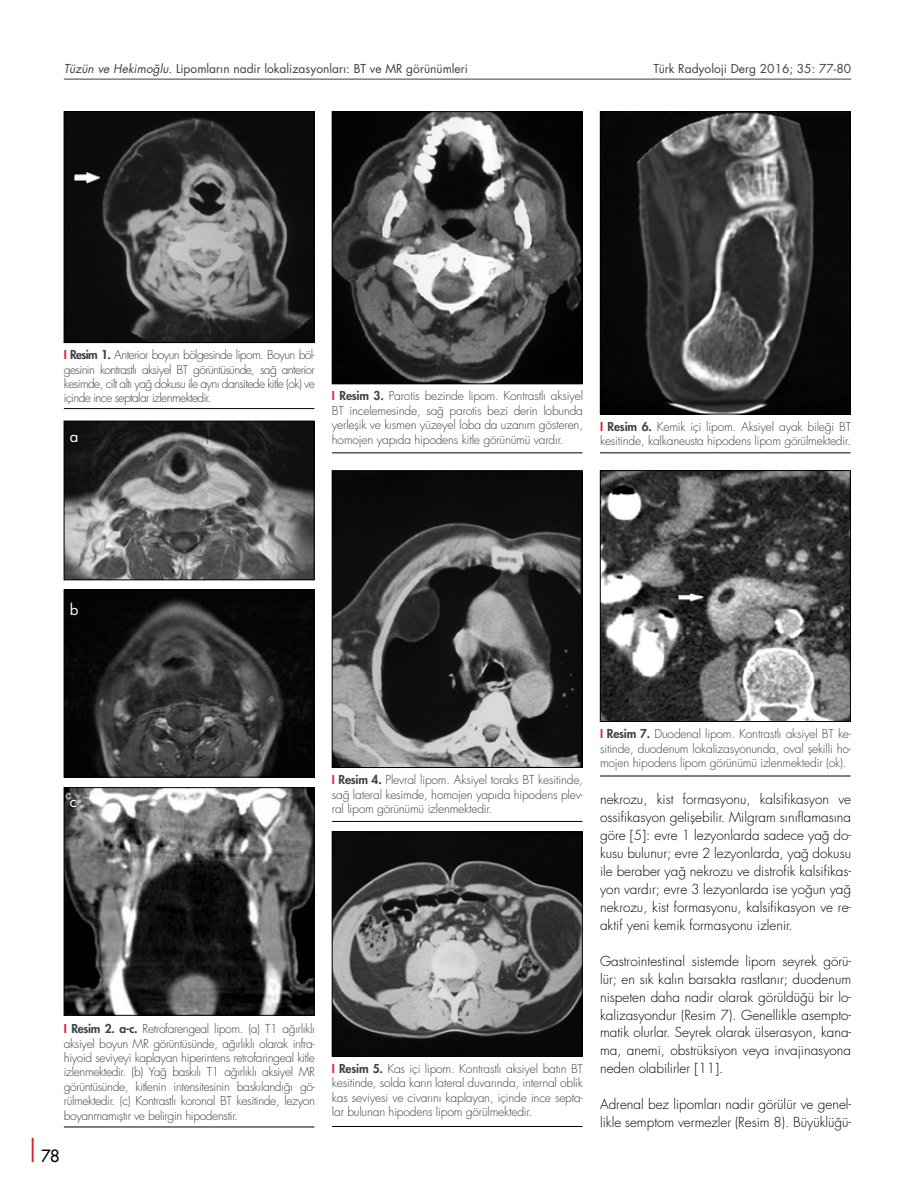
<style>
.page{position:relative;width:915px;height:1191px;background:#fff}
.page>*{position:absolute;margin:0;border:0;box-sizing:border-box;transform-origin:0 0}
.t1{font:500 16.5px "Futura Std";color:#000}
.t2{font:15px "Futura Std";color:#fff}
.t3{font:300 13.5px/18px "Futura Std";color:#000;text-align:justify}
.t4{font:300 12px/14.4px "Futura Std";letter-spacing:-.015em;color:#414042;text-align:justify}
.t5{font:12px "Futura Std";color:#414042}
.s1{font-style:italic}
.s2{font-weight:800;color:#e41e2f}
.s3{font-weight:800}
</style>
<div class="page">
<hr style="left:32px;top:1137px;width:2px;height:25px;background:#e41e2f">
<hr style="left:64px;top:79px;width:786px;height:1px;background:#414042">
<img style="left:66px;top:113px;width:246px;height:228px">
<div style="left:64px;top:111px;width:250px;height:232px;border:1px solid #000"></div>
<hr style="left:64px;top:408px;width:250px;height:1px;background:#000">
<img style="left:334px;top:113px;width:246px;height:269px">
<div style="left:332px;top:111px;width:250px;height:273px;border:1px solid #000"></div>
<hr style="left:332px;top:452px;width:250px;height:1px;background:#000">
<img style="left:602px;top:113px;width:246px;height:299px">
<div style="left:600px;top:111px;width:250px;height:303px;border:1px solid #000"></div>
<hr style="left:600px;top:452px;width:250px;height:1px;background:#000">
<img style="left:602px;top:472px;width:246px;height:247px">
<div style="left:600px;top:470px;width:250px;height:251px;border:1px solid #000"></div>
<hr style="left:600px;top:775px;width:250px;height:1px;background:#000">
<img style="left:334px;top:472px;width:246px;height:293px">
<div style="left:332px;top:470px;width:250px;height:297px;border:1px solid #000"></div>
<hr style="left:332px;top:821px;width:250px;height:1px;background:#000">
<img style="left:334px;top:833px;width:246px;height:221px">
<div style="left:332px;top:831px;width:250px;height:225px;border:1px solid #000"></div>
<hr style="left:332px;top:1126px;width:250px;height:1px;background:#000">
<hr style="left:64px;top:1126px;width:250px;height:1px;background:#000">
<img style="left:66px;top:789px;width:246px;height:224px">
<div style="left:64px;top:787px;width:250px;height:228px;border:1px solid #000"></div>
<img style="left:66px;top:591px;width:246px;height:184px">
<div style="left:64px;top:589px;width:250px;height:188px;border:1px solid #000"></div>
<img style="left:66px;top:423px;width:246px;height:155px">
<div style="left:64px;top:421px;width:250px;height:159px;border:1px solid #000"></div>
<p class="t5" style="left:64px;top:60px;width:405px"><span class="s1">Tüzün ve Hekimoğlu.</span> Lipomların nadir lokalizasyonları: BT ve MR görünümleri</p>
<p class="t5" style="left:653px;top:60px;width:199px">Türk Radyoloji Derg 2016; 35: 77-80</p>
<p class="t4" style="left:64px;top:348px;width:252px"><span class="s2">I</span> <span class="s3">Resim 1.</span> Anterior boyun bölgesinde lipom. Boyun böl&shy;gesinin kontrastlı aksiyel BT görüntüsünde, sağ anterior kesimde, cilt altı yağ dokusu ile aynı dansitede kitle (ok) ve içinde ince septalar izlenmektedir.</p>
<p class="t2" style="left:70px;top:427px;width:10px">a</p>
<p class="t4" style="left:332px;top:389px;width:252px"><span class="s2">I</span> <span class="s3">Resim 3.</span> Parotis bezinde lipom. Kontrastlı aksiyel BT incelemesinde, sağ parotis bezi derin lobunda yerleşik ve kısmen yüzeyel loba da uzanım gösteren, homojen yapıda hipodens kitle görünümü vardır.</p>
<p class="t4" style="left:600px;top:419px;width:252px"><span class="s2">I</span> <span class="s3">Resim 6.</span> Kemik içi lipom. Aksiyel ayak bileği BT kesitinde, kalkaneusta hipodens lipom görülmektedir.</p>
<p class="t2" style="left:70px;top:600px;width:10px">b</p>
<p class="t2" style="left:70px;top:791px;width:9px">c</p>
<p class="t4" style="left:64px;top:1022px;width:252px"><span class="s2">I</span> <span class="s3">Resim 2. a-c.</span> Retrofarengeal lipom. (a) T1 ağırlıklı aksiyel boyun MR görüntüsünde, ağırlıklı olarak infra&shy;hiyoid seviyeyi kaplayan hiperintens retrofaringeal kitle izlenmektedir. (b) Yağ baskılı T1 ağırlıklı aksiyel MR görüntüsünde, kitlenin intensitesinin baskılandığı gö&shy;rülmektedir. (c) Kontrastlı koronal BT kesitinde, lezyon boyanmamıştır ve belirgin hipodenstir.</p>
<h1 class="t1" style="left:41px;top:1145px;width:20px">78</h1>
<p class="t4" style="left:332px;top:773px;width:252px"><span class="s2">I</span> <span class="s3">Resim 4.</span> Plevral lipom. Aksiyel toraks BT kesitinde, sağ lateral kesimde, homojen yapıda hipodens plev&shy;ral lipom görünümü izlenmektedir.</p>
<p class="t4" style="left:332px;top:1061px;width:252px"><span class="s2">I</span> <span class="s3">Resim 5.</span> Kas içi lipom. Kontrastlı aksiyel batın BT kesitinde, solda karın lateral duvarında, internal oblik kas seviyesi ve civarını kaplayan, içinde ince septa&shy;lar bulunan hipodens lipom görülmektedir.</p>
<p class="t4" style="left:600px;top:727px;width:252px"><span class="s2">I</span> <span class="s3">Resim 7.</span> Duodenal lipom. Kontrastlı aksiyel BT ke&shy;sitinde, duodenum lokalizasyonunda, oval şekilli ho&shy;mojen hipodens lipom görünümü izlenmektedir (ok).</p>
<p class="t3" style="left:600px;top:790px;width:252px">nekrozu, kist formasyonu, kalsifikasyon ve ossifikasyon gelişebilir. Milgram sınıflamasına göre [5]: evre 1 lezyonlarda sadece yağ do&shy;kusu bulunur; evre 2 lezyonlarda, yağ dokusu ile beraber yağ nekrozu ve distrofik kalsifikas&shy;yon vardır; evre 3 lezyonlarda ise yoğun yağ nekrozu, kist formasyonu, kalsifikasyon ve re&shy;aktif yeni kemik formasyonu izlenir.</p>
<p class="t3" style="left:600px;top:952px;width:252px">Gastrointestinal sistemde lipom seyrek görü&shy;lür; en sık kalın barsakta rastlanır; duodenum nispeten daha nadir olarak görüldüğü bir lo&shy;kalizasyondur (Resim 7). Genellikle asempto&shy;matik olurlar. Seyrek olarak ülserasyon, kana&shy;ma, anemi, obstrüksiyon veya invajinasyona neden olabilirler [11].</p>
<p class="t3" style="left:600px;top:1095px;width:252px">Adrenal bez lipomları nadir görülür ve genel&shy;likle semptom vermezler (Resim 8). Büyüklüğü-</p>
</div>
